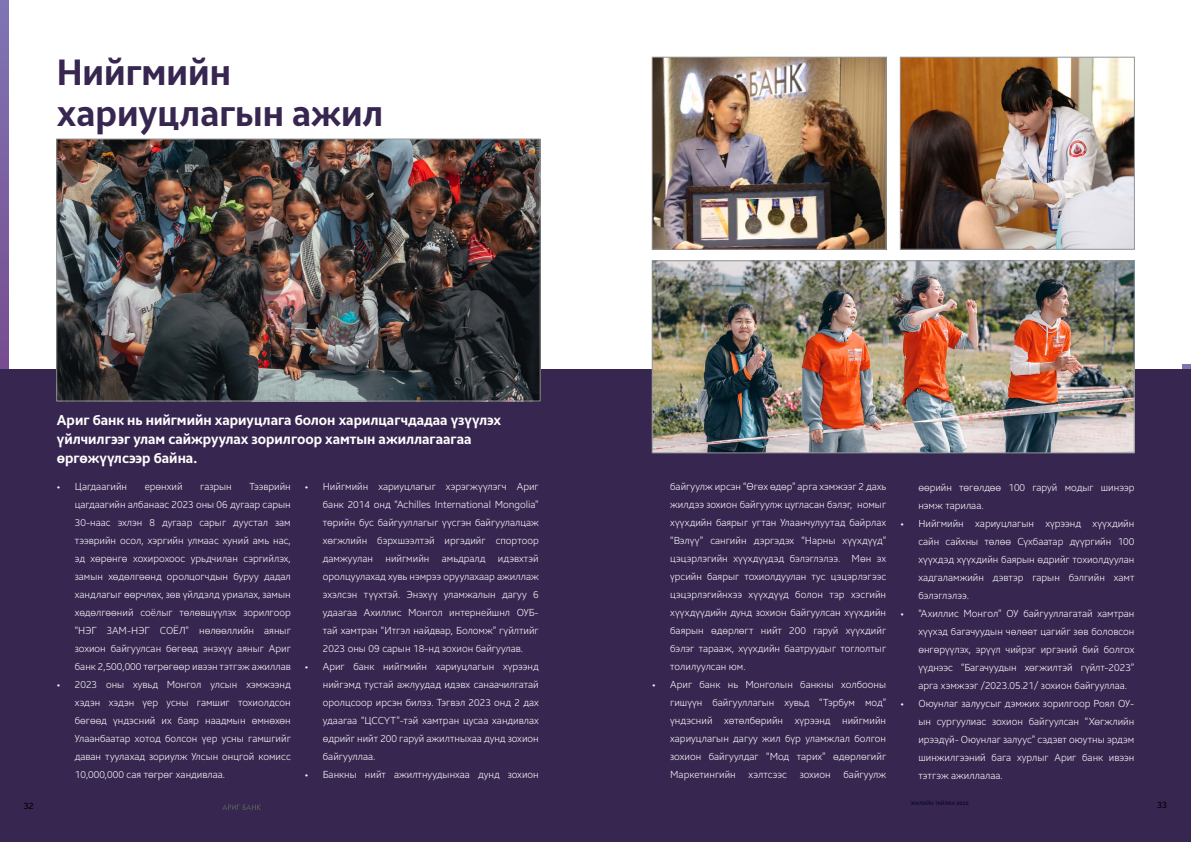
<style>
.page{position:relative;width:1191px;height:842px;background:#fff}
.page>*{position:absolute;margin:0;border:0;box-sizing:border-box;transform-origin:0 0}
.t1{font:700 36px/41.2px "Samsung Sans";color:#372650}
.t2{font:700 14px/19px "Samsung Sans";color:#fff}
.t3{font:300 10px/18px "Samsung Sans";color:#fff;text-align:justify}
.t4{font:9px "Samsung Sans";color:#000}
.t5{font:5px "Samsung Sans";letter-spacing:.005em;color:#030024}
.s1{font-size:6px}
</style>
<div class="page">
<img style="left:653px;top:59px;width:231px;height:189px">
<div style="left:651px;top:57px;width:235px;height:193px;border:1px solid #939598"></div>
<img style="left:902px;top:59px;width:230px;height:189px">
<div style="left:900px;top:57px;width:234px;height:193px;border:1px solid #939598"></div>
<svg style="left:0;top:0;width:9px;height:369px;background:#7b60a2"></svg>
<div style="left:0;top:369px;width:1191px;height:473px;background:#372650"></div>
<svg style="left:222px;top:804px;width:39px;height:6px"></svg>
<img style="left:58px;top:141px;width:480px;height:258px">
<div style="left:56px;top:139px;width:484px;height:262px;border:1px solid #939598"></div>
<img style="left:653px;top:262px;width:479px;height:189px">
<div style="left:651px;top:260px;width:483px;height:193px;border:1px solid #939598"></div>
<h1 class="t1" style="left:57px;top:50px;width:328px">Нийгмийн хариуцлагын ажил</h1>
<h2 class="t2" style="left:57px;top:410px;width:446px">Ариг банк нь нийгмийн хариуцлага болон харилцагчдадаа үзүүлэх үйлчилгээг улам сайжруулах зорилгоор хамтын ажиллагаагаа өргөжүүлсээр байна.</h2>
<p class="t3" style="left:57px;top:477px;width:72px">• Цагдаагийн</p>
<p class="t3" style="left:145px;top:477px;width:39px">ерөнхий</p>
<p class="t3" style="left:200px;top:477px;width:33px">газрын</p>
<p class="t3" style="left:323px;top:477px;width:217px;text-indent:-18px">• Нийгмийн хариуцлагыг хэрэгжүүлэгч Ариг банк 2014 онд “Achilles International Mongolia” төрийн бус байгууллагыг үүсгэн байгуулалцаж хөгжлийн бэрхшээлтэй иргэдийг спортоор дамжуулан нийгмийн амьдралд идэвхтэй оролцуулахад хувь нэмрээ оруулахаар ажиллаж эхэлсэн түүхтэй. Энэхүү уламжалын дагуу 6 удаагаа Ахиллис Монгол интернейшнл ОУБ&shy;тай хамтран “Итгэл найдвар, Боломж” гүйлтийг 2023 оны 09 сарын 18-нд зохион байгуулав.</p>
<p class="t3" style="left:323px;top:657px;width:217px;text-indent:-18px">• Ариг банк нийгмийн хариуцлагын хүрээнд нийгэмд тустай ажлуудад идэвх санаачилгатай оролцсоор ирсэн билээ. Тэгвэл 2023 онд 2 дах удаагаа “ЦССҮТ”-тэй хамтран цусаа хандивлах өдрийг нийт 200 гаруй ажилтныхаа дунд зохион байгууллаа.</p>
<p class="t3" style="left:305px;top:765px;width:235px">• Банкны нийт ажилтнуудынхаа дунд зохион</p>
<p class="t3" style="left:75px;top:477px;width:217px;text-indent:174px">Тээврийн цагдаагийн албанаас 2023 оны 06 дугаар сарын 30-наас эхлэн 8 дугаар сарыг дуустал зам тээврийн осол, хэргийн улмаас хуний амь нас, эд хөрөнгө хохирохоос урьдчилан сэргийлэх, замын хөдөлгөөнд оролцогчдын буруу дадал хандлагыг өөрчлөх, зөв үйлдэлд уриалах, замын хөдөлгөөний соёлыг төлөвшүүлэх зорилгоор “НЭГ ЗАМ-НЭГ СОЁЛ” нөлөөллийн аяныг зохион байгуулсан бөгөөд энэхүү аяныг Ариг банк 2,500,000 төгрөгөөр ивээн тэтгэж ажиллав</p>
<p class="t3" style="left:75px;top:675px;width:217px;text-indent:-18px">• 2023 оны хувьд Монгол улсын хэмжээнд хэдэн хэдэн үер усны гамшиг тохиолдсон бөгөөд үндэсний их баяр наадмын өмнөхөн Улаанбаатар хотод болсон үер усны гамшгийг даван туулахад зориулж Улсын онцгой комисс 10,000,000 сая төгрөг хандивлаа.</p>
<p class="t3" style="left:670px;top:477px;width:217px">байгуулж ирсэн “Өгөх өдөр” арга хэмжээг 2 дахь жилдээ зохион байгуулж цугласан бэлэг, номыг хүүхдийн баярыг угтан Улаанчулуутад байрлах “Вэлүү” сангийн дэргэдэх “Нарны хүүхдүүд” цэцэрлэгийн хүүхдүүдэд бэлэглэлээ. Мөн эх үрсийн баярыг тохиолдуулан тус цэцэрлэгээс цэцэрлэгийнхээ хүүхдүүд болон тэр хэсгийн хүүхдүүдийн дунд зохион байгуулсан хүүхдийн баярын өдөрлөгт нийт 200 гаруй хүүхдийг бэлэг тарааж, хүүхдийн баатруудыг тоглолтыг толилуулсан юм.</p>
<p class="t3" style="left:670px;top:675px;width:217px;text-indent:-18px">• Ариг банк нь Монголын банкны холбооны гишүүн байгууллагын хувьд “Тэрбум мод” үндэсний хөтөлбөрийн хүрээнд нийгмийн хариуцлагын дагуу жил бүр уламжлал болгон зохион байгуулдаг “Мод тарих” өдөрлөгийг Маркетингийн</p>
<p class="t3" style="left:748px;top:765px;width:40px">хэлтсээс</p>
<p class="t3" style="left:799px;top:765px;width:33px">зохион</p>
<p class="t3" style="left:843px;top:765px;width:44px">байгуулж</p>
<p class="t3" style="left:918px;top:478px;width:217px">өөрийн төгөлдөө 100 гаруй модыг шинээр нэмж тарилаа.</p>
<p class="t3" style="left:918px;top:514px;width:218px;text-indent:-18px">• Нийгмийн хариуцлагын хүрээнд хүүхдийн сайн сайхны төлөө Сүхбаатар дүүргийн 100 хүүхдэд хүүхдийн баярын өдрийг тохиолдуулан хадгаламжийн дэвтэр гарын бэлгийн хамт бэлэглэлээ.</p>
<p class="t3" style="left:918px;top:604px;width:218px;text-indent:-18px">• “Ахиллис Монгол” ОУ байгууллагатай хамтран хүүхэд багачуудын чөлөөт цагийг зөв боловсон өнгөрүүлэх, эрүүл чийрэг иргэний бий болгох үүднээс “Багачуудын хөгжилтэй гүйлт-2023” арга хэмжээг /2023.05.21/ зохион байгууллаа.</p>
<p class="t3" style="left:918px;top:694px;width:218px;text-indent:-18px">• Оюунлаг залуусыг дэмжих зорилгоор Роял ОУ&shy;ын сургуулиас зохион байгуулсан “Хөгжлийн ирээдүй- Оюунлаг залуус” сэдэвт оюутны эрдэм шинжилгээний бага хурлыг Ариг банк ивээн тэтгэж ажиллалаа.</p>
<p class="t5" style="left:911px;top:799px;width:59px">ЖИЛИЙН ТАЙЛАН <span class="s1">2022</span></p>
<p class="t4" style="left:24px;top:800px;width:12px">32</p>
<p class="t4" style="left:1157px;top:799px;width:12px">33</p>
</div>
